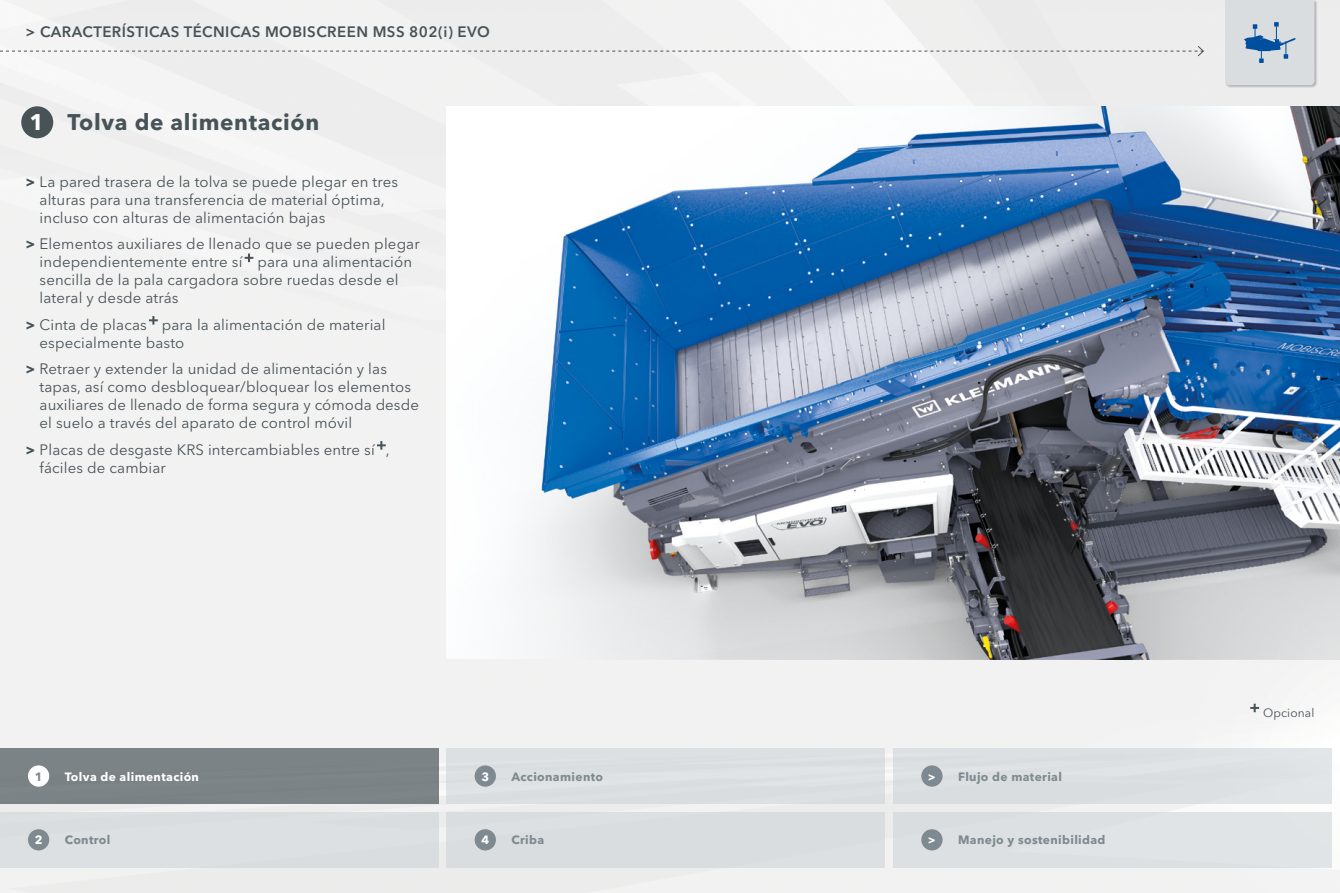
<style>
.page{position:relative;width:1340px;height:893px;background:#fff}
.page>*{position:absolute;margin:0;border:0;box-sizing:border-box;transform-origin:0 0}
.t1{font:700 22.5px "Avenir Next LT Pro";letter-spacing:.03em;color:#485358}
.t2{font:15px/18px "Avenir Next LT Pro";letter-spacing:.01em;color:#485358}
.t3{font:600 15px "Avenir Next LT Pro";letter-spacing:.03em;color:#485358}
.t4{font:700 12px "Avenir Next LT Pro";letter-spacing:.03em;color:#7f8a90}
.t5{font:700 12px "Avenir Next LT Pro";letter-spacing:.03em;color:#fff}
.t6{font:12px "Avenir Next LT Pro";letter-spacing:.01em;color:#485358}
.s1{color:#fff}
.s2{font-weight:700}
</style>
<div class="page">
<div style="left:0;top:0;width:1339px;height:893px;background:#f2f2f2"></div>
<svg style="left:245px;top:254px;width:8px;height:8px"></svg>
<svg style="left:149px;top:316px;width:9px;height:9px"></svg>
<svg style="left:377px;top:441px;width:9px;height:9px"></svg>
<div style="left:21px;top:106px;width:32px;height:32px;background:#485358;border-radius:50%"></div>
<img style="left:446px;top:106px;width:893px;height:553px">
<svg style="left:0;top:45px;width:1204px;height:12px"></svg>
<div style="left:1224px;top:0;width:93px;height:88px;background:#000;opacity:.5"></div>
<svg style="left:1250px;top:704px;width:8px;height:8px"></svg>
<div style="left:893px;top:748px;width:438px;height:56px;background:#dce0e2"></div>
<div style="left:921px;top:765px;width:21px;height:22px;background:#7f8a90;border-radius:50%"></div>
<div style="left:893px;top:812px;width:438px;height:55px;background:#e0e4e5"></div>
<div style="left:921px;top:829px;width:21px;height:21px;background:#7f8a90;border-radius:50%"></div>
<div style="left:0;top:812px;width:438px;height:55px;background:#dce0e1"></div>
<div style="left:28px;top:829px;width:21px;height:21px;background:#7f8a90;border-radius:50%"></div>
<div style="left:446px;top:748px;width:438px;height:56px;background:#dce0e2"></div>
<div style="left:474px;top:765px;width:22px;height:22px;background:#7f8a90;border-radius:50%"></div>
<div style="left:0;top:748px;width:438px;height:56px;background:#7b8386"></div>
<div style="left:28px;top:765px;width:21px;height:22px;background:#fff;border-radius:50%"></div>
<div style="left:446px;top:812px;width:438px;height:55px;background:#d9dddf"></div>
<div style="left:474px;top:829px;width:22px;height:21px;background:#7f8a90;border-radius:50%"></div>
<svg style="left:1225px;top:0;width:89px;height:85px;background:#c9d2da"></svg>
<p class="t3" style="left:26px;top:22px;width:466px">&gt; CARACTERÍSTICAS TÉCNICAS MOBISCREEN MSS 802(i) EVO</p>
<h1 class="t1" style="left:29px;top:109px;width:291px"><span class="s1">1</span> Tolva de alimentación</h1>
<p class="t2" style="left:40px;top:172px;width:360px;text-indent:-14px"><span class="s2">&gt;</span> La pared trasera de la tolva se puede plegar en tres alturas para una transferencia de material óptima, incluso con alturas de alimentación bajas</p>
<p class="t2" style="left:40px;top:235px;width:382px;text-indent:-14px"><span class="s2">&gt;</span> Elementos auxiliares de llenado que se pueden plegar independientemente entre sí para una alimentación sencilla de la pala cargadora sobre ruedas desde el lateral y desde atrás</p>
<p class="t2" style="left:40px;top:315px;width:347px;text-indent:-14px"><span class="s2">&gt;</span> Cinta de placas para la alimentación de material especialmente basto</p>
<p class="t2" style="left:40px;top:360px;width:381px;text-indent:-14px"><span class="s2">&gt;</span> Retraer y extender la unidad de alimentación y las tapas, así como desbloquear/bloquear los elementos auxiliares de llenado de forma segura y cómoda desde el suelo a través del aparato de control móvil</p>
<p class="t2" style="left:40px;top:440px;width:351px;text-indent:-14px"><span class="s2">&gt;</span> Placas de desgaste KRS intercambiables entre sí , fáciles de cambiar</p>
<p class="t4" style="left:35px;top:769px;width:9px">1</p>
<p class="t5" style="left:65px;top:769px;width:136px">Tolva de alimentación</p>
<p class="t5" style="left:481px;top:769px;width:9px">3</p>
<p class="t4" style="left:511px;top:769px;width:93px">Accionamiento</p>
<p class="t4" style="left:927px;top:769px;width:136px"><span class="s1">&gt;</span> Flujo de material</p>
<p class="t5" style="left:35px;top:833px;width:9px">2</p>
<p class="t4" style="left:65px;top:833px;width:47px">Control</p>
<p class="t4" style="left:927px;top:833px;width:179px"><span class="s1">&gt;</span> Manejo y sostenibilidad</p>
<p class="t5" style="left:481px;top:833px;width:9px">4</p>
<p class="t4" style="left:511px;top:833px;width:34px">Criba</p>
<p class="t6" style="left:1262px;top:706px;width:53px">Opcional</p>
</div>
